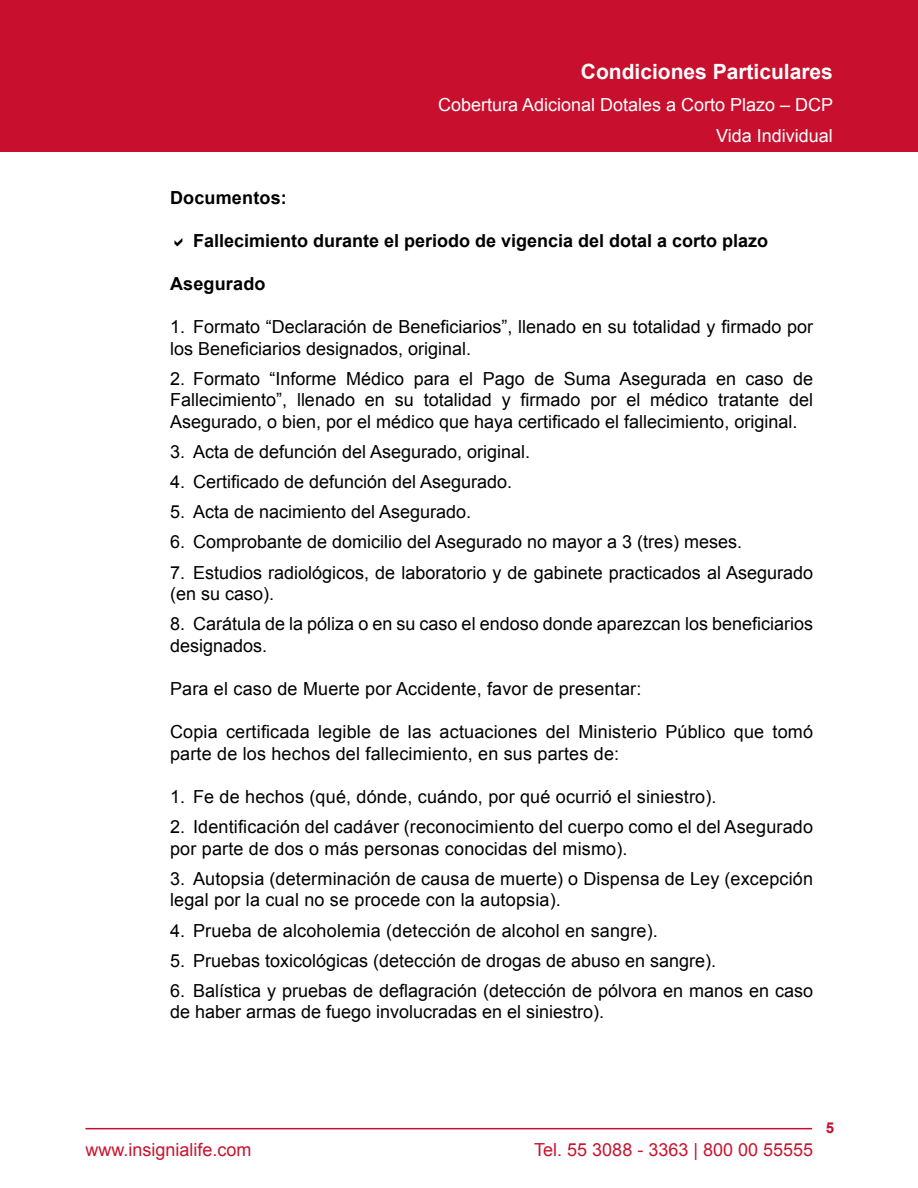
<style>
.page{position:relative;width:918px;height:1188px;background:#fff}
.page>*{position:absolute;margin:0;border:0;box-sizing:border-box;transform-origin:0 0}
.t1{font:700 21px "Arial";color:#fff}
.t2{font:18px/21.6px "Arial";color:#000}
.t3{font:700 18px "Arial";color:#000}
.t4{font:18px/31px "Arial";color:#fff;text-align:right}
.t5{font:18px "Arial";color:#c91430}
.t6{font:700 15px "Arial";color:#c8102e}
</style>
<div class="page">
<div style="left:0;top:0;width:918px;height:152px;background:#c8102e"></div>
<hr style="left:85px;top:1128px;width:727px;height:1px;background:#c8102e">
<p class="t1" style="left:581px;top:58px;width:254px">Condiciones Particulares</p>
<p class="t4" style="left:438px;top:89px;width:397px">Cobertura Adicional Dotales a Corto Plazo – DCP<br>Vida Individual</p>
<p class="t3" style="left:170px;top:185px;width:118px">Documentos:</p>
<p class="t3" style="left:193px;top:229px;width:577px">Fallecimiento durante el periodo de vigencia del dotal a corto plazo</p>
<p class="t3" style="left:170px;top:272px;width:97px">Asegurado</p>
<p class="t2" style="left:170px;top:316px;width:645px">1. Formato “Declaración de Beneficiarios”, llenado en su totalidad y firmado por los Beneficiarios designados, original.</p>
<p class="t2" style="left:170px;top:368px;width:645px;text-align:justify">2. Formato “Informe Médico para el Pago de Suma Asegurada en caso de Fallecimiento”, llenado en su totalidad y firmado por el médico tratante del Asegurado, o bien, por el médico que haya certificado el fallecimiento, original.</p>
<p class="t2" style="left:170px;top:441px;width:362px">3. Acta de defunción del Asegurado, original.</p>
<p class="t2" style="left:170px;top:471px;width:344px">4. Certificado de defunción del Asegurado.</p>
<p class="t2" style="left:170px;top:501px;width:303px">5. Acta de nacimiento del Asegurado.</p>
<p class="t2" style="left:170px;top:532px;width:574px">6. Comprobante de domicilio del Asegurado no mayor a 3 (tres) meses.</p>
<p class="t2" style="left:170px;top:562px;width:645px">7. Estudios radiológicos, de laboratorio y de gabinete practicados al Asegurado (en su caso).</p>
<p class="t2" style="left:170px;top:613px;width:645px">8. Carátula de la póliza o en su caso el endoso donde aparezcan los beneficiarios designados.</p>
<p class="t2" style="left:170px;top:678px;width:473px">Para el caso de Muerte por Accidente, favor de presentar:</p>
<p class="t2" style="left:170px;top:721px;width:644px">Copia certificada legible de las actuaciones del Ministerio Público que tomó parte de los hechos del fallecimiento, en sus partes de:</p>
<p class="t2" style="left:170px;top:786px;width:548px">1. Fe de hechos (qué, dónde, cuándo, por qué ocurrió el siniestro).</p>
<p class="t2" style="left:170px;top:816px;width:645px">2. Identificación del cadáver (reconocimiento del cuerpo como el del Asegurado por parte de dos o más personas conocidas del mismo).</p>
<p class="t2" style="left:170px;top:868px;width:645px">3. Autopsia (determinación de causa de muerte) o Dispensa de Ley (excepción legal por la cual no se procede con la autopsia).</p>
<p class="t2" style="left:170px;top:920px;width:489px">4. Prueba de alcoholemia (detección de alcohol en sangre).</p>
<p class="t2" style="left:170px;top:950px;width:548px">5. Pruebas toxicológicas (detección de drogas de abuso en sangre).</p>
<p class="t2" style="left:170px;top:980px;width:645px">6. Balística y pruebas de deflagración (detección de pólvora en manos en caso de haber armas de fuego involucradas en el siniestro).</p>
<p class="t5" style="left:85px;top:1138px;width:168px">www.insignialife.com</p>
<p class="t5" style="left:534px;top:1138px;width:280px">Tel. 55 3088 - 3363 | 800 00 55555</p>
<p class="t6" style="left:826px;top:1118px;width:10px">5</p>
</div>
